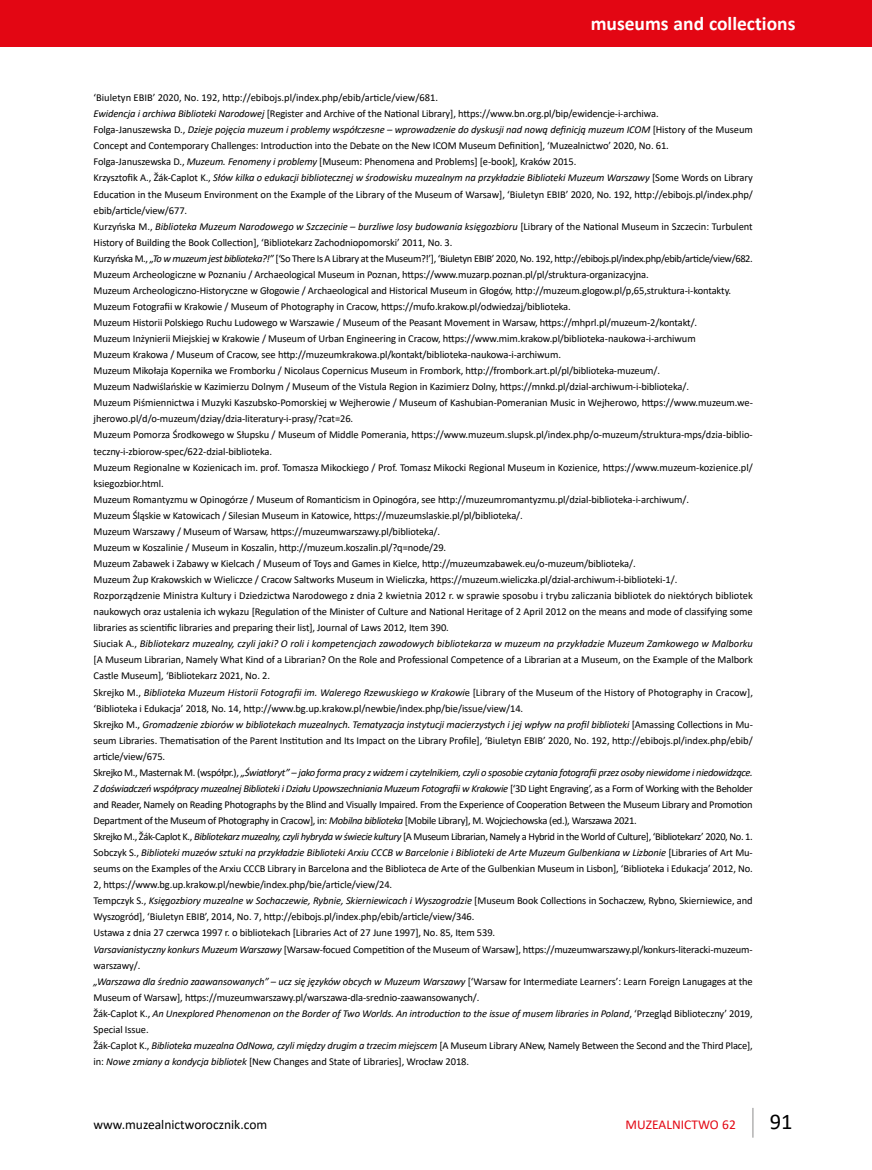
<style>
.page{position:relative;width:872px;height:1170px;background:#fff}
.page>*{position:absolute;margin:0;border:0;box-sizing:border-box;transform-origin:0 0}
.t1{font:22.5px "Calibri";color:#000}
.t2{font:700 19.5px "Calibri";color:#fff}
.t3{font:13.5px "Calibri";color:#000}
.t4{font:13.5px "Calibri";color:#e30613}
.t5{font:10.5px/16px "Calibri";letter-spacing:-.01em;color:#000}
.s1{font-style:italic}
</style>
<div class="page">
<hr style="left:752px;top:1107px;width:1px;height:30px;background:#b3b2b2">
<div style="left:0;top:0;width:872px;height:47px;background:#e30613"></div>
<h2 class="t2" style="left:590px;top:10px;width:206px">museums and collections</h2>
<p class="t5" style="left:94px;top:89px;width:661px">‘Biuletyn EBIB’ 2020, No. 192, http://ebibojs.pl/index.php/ebib/article/view/681.<br><span class="s1">Ewidencja i archiwa Biblioteki Narodowej</span> [Register and Archive of the National Library], https://www.bn.org.pl/bip/ewidencje-i-archiwa.<br>Folga-Januszewska D., <span class="s1">Dzieje pojęcia muzeum i problemy współczesne – wprowadzenie do dyskusji nad nową definicją muzeum ICOM</span> [History of the Museum Concept and Contemporary Challenges: Introduction into the Debate on the New ICOM Museum Definition], ‘Muzealnictwo’ 2020, No. 61.<br>Folga-Januszewska D., <span class="s1">Muzeum. Fenomeny i problemy</span> [Museum: Phenomena and Problems] [e-book], Kraków 2015.<br>Krzysztofik A., Žák-Caplot K., <span class="s1">Słów kilka o edukacji bibliotecznej w środowisku muzealnym na przykładzie Biblioteki Muzeum Warszawy</span> [Some Words on Library Education in the Museum Environment on the Example of the Library of the Museum of Warsaw], ‘Biuletyn EBIB’ 2020, No. 192, http://ebibojs.pl/index.php/ ebib/article/view/677.<br>Kurzyńska M., <span class="s1">Biblioteka Muzeum Narodowego w Szczecinie – burzliwe losy budowania księgozbioru</span> [Library of the National Museum in Szczecin: Turbulent History of Building the Book Collection], ‘Bibliotekarz Zachodniopomorski’ 2011, No. 3.<br>Kurzyńska M., <span class="s1">„To w muzeum jest biblioteka?!”</span> [‘So There Is A Library at the Museum?!’], ‘Biuletyn EBIB’ 2020, No. 192, http://ebibojs.pl/index.php/ebib/article/view/682.<br>Muzeum Archeologiczne w Poznaniu / Archaeological Museum in Poznan, https://www.muzarp.poznan.pl/pl/struktura-organizacyjna.<br>Muzeum Archeologiczno-Historyczne w Głogowie / Archaeological and Historical Museum in Głogów, http://muzeum.glogow.pl/p,65,struktura-i-kontakty.<br>Muzeum Fotografii w Krakowie / Museum of Photography in Cracow, https://mufo.krakow.pl/odwiedzaj/biblioteka.<br>Muzeum Historii Polskiego Ruchu Ludowego w Warszawie / Museum of the Peasant Movement in Warsaw, https://mhprl.pl/muzeum-2/kontakt/.<br>Muzeum Inżynierii Miejskiej w Krakowie / Museum of Urban Engineering in Cracow, https://www.mim.krakow.pl/biblioteka-naukowa-i-archiwum<br>Muzeum Krakowa / Museum of Cracow, see http://muzeumkrakowa.pl/kontakt/biblioteka-naukowa-i-archiwum.<br>Muzeum Mikołaja Kopernika we Fromborku / Nicolaus Copernicus Museum in Frombork, http://frombork.art.pl/pl/biblioteka-muzeum/.<br>Muzeum Nadwiślańskie w Kazimierzu Dolnym / Museum of the Vistula Region in Kazimierz Dolny, https://mnkd.pl/dzial-archiwum-i-biblioteka/.<br>Muzeum Piśmiennictwa i Muzyki Kaszubsko-Pomorskiej w Wejherowie / Museum of Kashubian-Pomeranian Music in Wejherowo, https://www.muzeum.we&shy;jherowo.pl/d/o-muzeum/dziay/dzia-literatury-i-prasy/?cat=26.<br>Muzeum Pomorza Środkowego w Słupsku / Museum of Middle Pomerania, https://www.muzeum.slupsk.pl/index.php/o-muzeum/struktura-mps/dzia-biblio&shy;teczny-i-zbiorow-spec/622-dzial-biblioteka.<br>Muzeum Regionalne w Kozienicach im. prof. Tomasza Mikockiego / Prof. Tomasz Mikocki Regional Museum in Kozienice, https://www.muzeum-kozienice.pl/ ksiegozbior.html.<br>Muzeum Romantyzmu w Opinogórze / Museum of Romanticism in Opinogóra, see http://muzeumromantyzmu.pl/dzial-biblioteka-i-archiwum/.<br>Muzeum Śląskie w Katowicach / Silesian Museum in Katowice, https://muzeumslaskie.pl/pl/biblioteka/.<br>Muzeum Warszawy / Museum of Warsaw, https://muzeumwarszawy.pl/biblioteka/.<br>Muzeum w Koszalinie / Museum in Koszalin, http://muzeum.koszalin.pl/?q=node/29.<br>Muzeum Zabawek i Zabawy w Kielcach / Museum of Toys and Games in Kielce, http://muzeumzabawek.eu/o-muzeum/biblioteka/.<br>Muzeum Żup Krakowskich w Wieliczce / Cracow Saltworks Museum in Wieliczka, https://muzeum.wieliczka.pl/dzial-archiwum-i-biblioteki-1/.<br>Rozporządzenie Ministra Kultury i Dziedzictwa Narodowego z dnia 2 kwietnia 2012 r. w sprawie sposobu i trybu zaliczania bibliotek do niektórych bibliotek naukowych oraz ustalenia ich wykazu [Regulation of the Minister of Culture and National Heritage of 2 April 2012 on the means and mode of classifying some libraries as scientific libraries and preparing their list], Journal of Laws 2012, Item 390.<br>Siuciak A., <span class="s1">Bibliotekarz muzealny, czyli jaki? O roli i kompetencjach zawodowych bibliotekarza w muzeum na przykładzie Muzeum Zamkowego w Malborku </span>[A Museum Librarian, Namely What Kind of a Librarian? On the Role and Professional Competence of a Librarian at a Museum, on the Example of the Malbork Castle Museum], ‘Bibliotekarz 2021, No. 2.<br>Skrejko M., <span class="s1">Biblioteka Muzeum Historii Fotografii im. Walerego Rzewuskiego w Krakowi</span>e [Library of the Museum of the History of Photography in Cracow], ‘Biblioteka i Edukacja’ 2018, No. 14, http://www.bg.up.krakow.pl/newbie/index.php/bie/issue/view/14.<br>Skrejko M., <span class="s1">Gromadzenie zbiorów w bibliotekach muzealnych. Tematyzacja instytucji macierzystych i jej wpływ na profil biblioteki</span> [Amassing Collections in Mu&shy;seum Libraries. Thematisation of the Parent Institution and Its Impact on the Library Profile], ‘Biuletyn EBIB’ 2020, No. 192, http://ebibojs.pl/index.php/ebib/ article/view/675.<br>Skrejko M., Masternak M. (współpr.), <span class="s1">„Światłoryt” – jako forma pracy z widzem i czytelnikiem, czyli o sposobie czytania fotografii przez osoby niewidome i niedowidzące.<br>Z doświadczeń współpracy muzealnej Biblioteki i Działu Upowszechniania Muzeum Fotografii w Krakowie</span> [‘3D Light Engraving’, as a Form of Working with the Beholder and Reader, Namely on Reading Photographs by the Blind and Visually Impaired. From the Experience of Cooperation Between the Museum Library and Promotion Department of the Museum of Photography in Cracow], in: <span class="s1">Mobilna biblioteka</span> [Mobile Library], M. Wojciechowska (ed.), Warszawa 2021.<br>Skrejko M., Žák-Caplot K., <span class="s1">Bibliotekarz muzealny, czyli hybryda w świecie kultury</span> [A Museum Librarian, Namely a Hybrid in the World of Culture], ‘Bibliotekarz’ 2020, No. 1.<br>Sobczyk S., <span class="s1">Biblioteki muzeów sztuki na przykładzie Biblioteki Arxiu CCCB w Barcelonie i Biblioteki de Arte Muzeum Gulbenkiana w Lizbonie</span> [Libraries of Art Mu&shy;seums on the Examples of the Arxiu CCCB Library in Barcelona and the Biblioteca de Arte of the Gulbenkian Museum in Lisbon], ‘Biblioteka i Edukacja’ 2012, No.<br>2, https://www.bg.up.krakow.pl/newbie/index.php/bie/article/view/24.<br>Tempczyk S., <span class="s1">Księgozbiory muzealne w Sochaczewie, Rybnie, Skierniewicach i Wyszogrodzie</span> [Museum Book Collections in Sochaczew, Rybno, Skierniewice, and Wyszogród], ‘Biuletyn EBIB’, 2014, No. 7, http://ebibojs.pl/index.php/ebib/article/view/346.<br>Ustawa z dnia 27 czerwca 1997 r. o bibliotekach [Libraries Act of 27 June 1997], No. 85, Item 539.<br><span class="s1">Varsavianistyczny konkurs Muzeum Warszawy</span> [Warsaw-focued Competition of the Museum of Warsaw], https://muzeumwarszawy.pl/konkurs-literacki-muzeum&shy;warszawy/.<br><span class="s1">„Warszawa dla średnio zaawansowanych” – ucz się języków obcych w Muzeum Warszawy</span> [‘Warsaw for Intermediate Learners’: Learn Foreign Lanugages at the Museum of Warsaw], https://muzeumwarszawy.pl/warszawa-dla-srednio-zaawansowanych/.<br>Žák-Caplot K., <span class="s1">An Unexplored Phenomenon on the Border of Two Worlds. An introduction to the issue of musem libraries in Poland</span>, ‘Przegląd Biblioteczny’ 2019, Special Issue.<br>Žák-Caplot K., <span class="s1">Biblioteka muzealna OdNowa, czyli między drugim a trzecim miejscem</span> [A Museum Library ANew, Namely Between the Second and the Third Place], in: <span class="s1">Nowe zmiany a kondycja bibliotek</span> [New Changes and State of Libraries], Wrocław 2018.</p>
<p class="t3" style="left:94px;top:1114px;width:175px">www.muzealnictworocznik.com</p>
<p class="t4" style="left:625px;top:1114px;width:112px">MUZEALNICTWO 62</p>
<h1 class="t1" style="left:770px;top:1105px;width:24px">91</h1>
</div>
